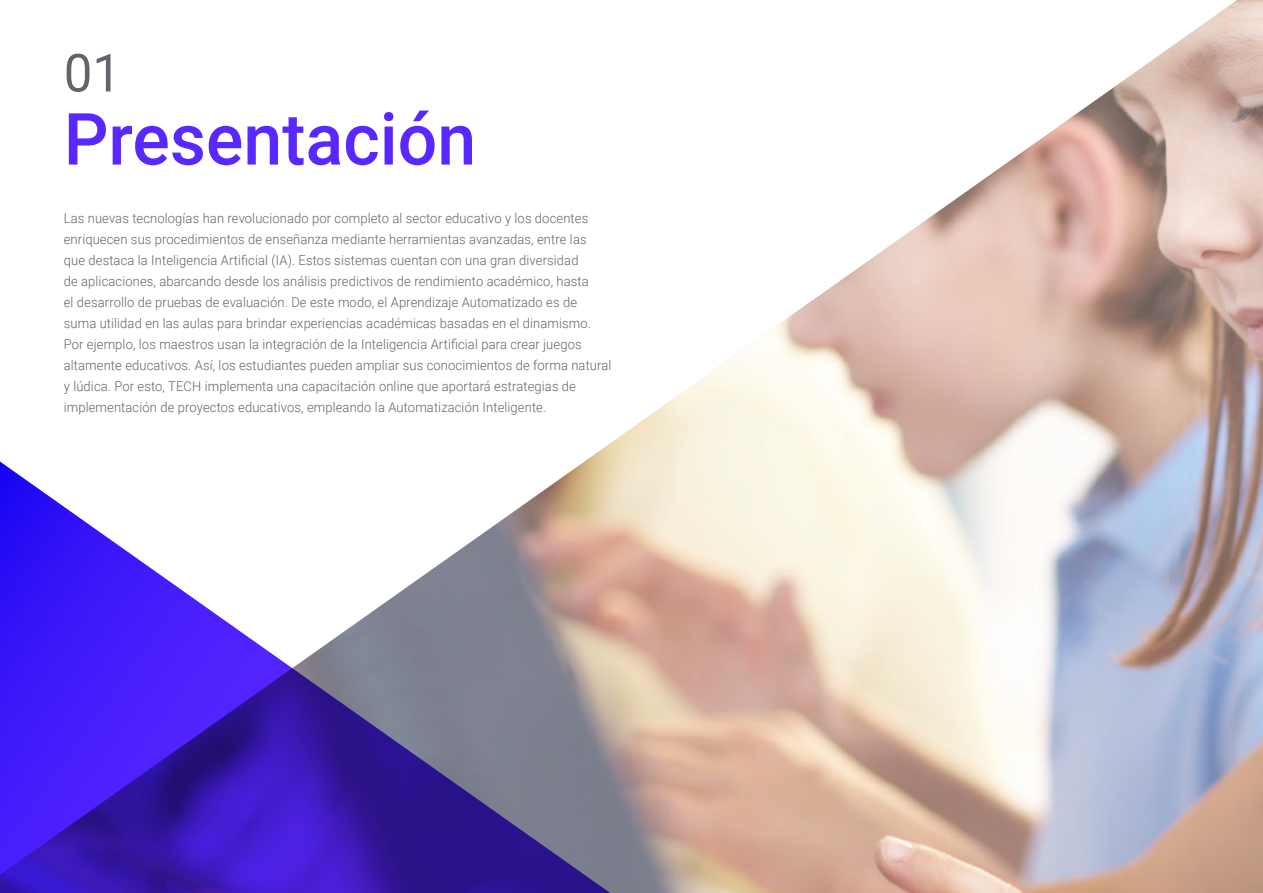
<style>
.page{position:relative;width:1263px;height:893px;background:#fff}
.page>*{position:absolute;margin:0;border:0;box-sizing:border-box;transform-origin:0 0}
.t1{font:500 72px "Roboto";color:#5927ff}
.t2{font:52.5px "Roboto";color:#61646a}
.t3{font:300 13.5px/21px "Roboto";letter-spacing:.01em;color:#61646a;scale:.96 1}
</style>
<div class="page">
<img style="left:607px;top:0;width:656px;height:893px">
<svg style="left:0;top:446px;width:640px;height:447px"></svg>
<h2 class="t2" style="left:64px;top:36px;width:59px">01</h2>
<h1 class="t1" style="left:64px;top:89px;width:414px">Presentación</h1>
<p class="t3" style="left:64px;top:207px;width:572px">Las nuevas tecnologías han revolucionado por completo al sector educativo y los docentes enriquecen sus procedimientos de enseñanza mediante herramientas avanzadas, entre las<br>que destaca la Inteligencia Artificial (IA). Estos sistemas cuentan con una gran diversidad<br>de aplicaciones, abarcando desde los análisis predictivos de rendimiento académico, hasta<br>el desarrollo de pruebas de evaluación. De este modo, el Aprendizaje Automatizado es de suma utilidad en las aulas para brindar experiencias académicas basadas en el dinamismo.<br>Por ejemplo, los maestros usan la integración de la Inteligencia Artificial para crear juegos altamente educativos. Así, los estudiantes pueden ampliar sus conocimientos de forma natural y lúdica. Por esto, TECH implementa una capacitación online que aportará estrategias de implementación de proyectos educativos, empleando la Automatización Inteligente.</p>
</div>
